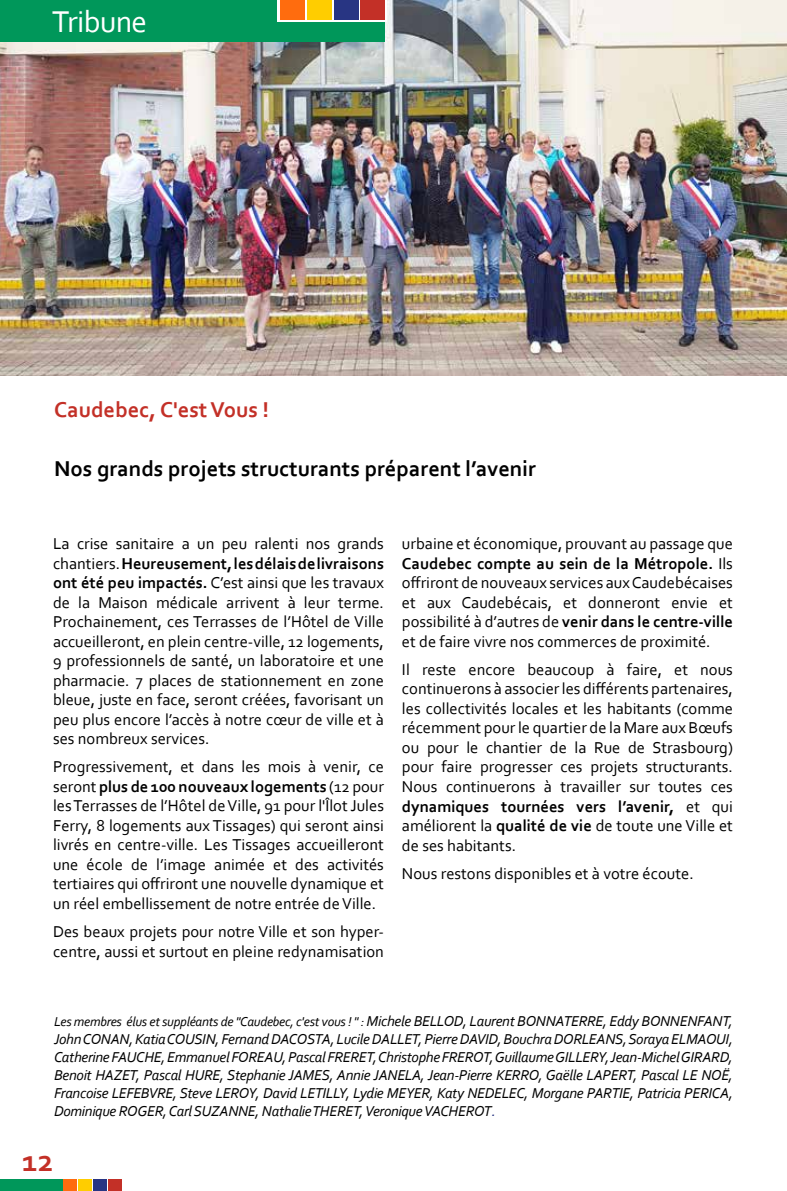
<style>
.page{position:relative;width:787px;height:1191px;background:#fff}
.page>*{position:absolute;margin:0;border:0;box-sizing:border-box;transform-origin:0 0}
.t1{font:31.5px "Corbel";letter-spacing:-.02em;color:#fff}
.t2{font:700 31.5px "Corbel";color:#c33027}
.t3{font:700 22.5px "Corbel";color:#000}
.t4{font:700 22.5px "Corbel";color:#c33027}
.t5{font:16.5px/19.5px "Corbel";color:#000;text-align:justify}
.t6{font:italic 15px/18px "Corbel";letter-spacing:-.02em;color:#000;text-align:justify}
.t7{font:italic 13.5px "Corbel";letter-spacing:-.02em;color:#000}
.s1{font-weight:700}
.s2{font-size:15px}
.s3{font-family:"Arial";color:#283583}
</style>
<div class="page">
<img style="left:0;top:0;width:787px;height:375px">
<div style="left:0;top:0;width:384px;height:41px;background:#00975a"></div>
<svg style="left:278px;top:0;width:109px;height:22px"></svg>
<div style="left:280px;top:0;width:25px;height:20px;background:#ff6c0e"></div>
<div style="left:334px;top:0;width:24px;height:20px;background:#283583"></div>
<div style="left:307px;top:0;width:24px;height:20px;background:#ffcd00"></div>
<div style="left:360px;top:0;width:24px;height:20px;background:#c33027"></div>
<div style="left:0;top:1179px;width:62px;height:12px;background:#00975a"></div>
<div style="left:63px;top:1179px;width:14px;height:12px;background:#ff6c0e"></div>
<div style="left:93px;top:1179px;width:14px;height:12px;background:#283583"></div>
<div style="left:78px;top:1179px;width:14px;height:12px;background:#ffcd00"></div>
<div style="left:108px;top:1179px;width:14px;height:12px;background:#c33027"></div>
<h1 class="t1" style="left:52px;top:2px;width:97px">Tribune</h1>
<h2 class="t4" style="left:54px;top:395px;width:217px">Caudebec, C'est Vous !</h2>
<h2 class="t3" style="left:54px;top:454px;width:483px">Nos grands projets structurants préparent l’avenir</h2>
<p class="t5" style="left:53px;top:533px;width:332px">La crise sanitaire a un peu ralenti nos grands chantiers. <span class="s1">Heureusement, les délais de livraisons ont été peu impactés.</span> C’est ainsi que les travaux de la Maison médicale arrivent à leur terme.<br>Prochainement, ces Terrasses de l’Hôtel de Ville accueilleront, en plein centre-ville, 12 logements, 9 professionnels de santé, un laboratoire et une pharmacie. 7 places de stationnement en zone bleue, juste en face, seront créées, favorisant un peu plus encore l’accès à notre cœur de ville et à ses nombreux services.</p>
<p class="t5" style="left:53px;top:757px;width:332px">Progressivement, et dans les mois à venir, ce seront <span class="s1">plus de 100 nouveaux logements</span> (12 pour les Terrasses de l’Hôtel de Ville, 91 pour l'Îlot Jules Ferry, 8 logements aux Tissages) qui seront ainsi livrés en centre-ville. Les Tissages accueilleront une école de l’image animée et des activités tertiaires qui offriront une nouvelle dynamique et un réel embellissement de notre entrée de Ville.</p>
<p class="t5" style="left:53px;top:921px;width:332px">Des beaux projets pour notre Ville et son hyper&shy;centre, aussi et surtout en pleine redynamisation</p>
<p class="t5" style="left:402px;top:534px;width:332px">urbaine et économique, prouvant au passage que <span class="s1">Caudebec compte au sein de la Métropole.</span> Ils offriront de nouveaux services aux Caudebécaises et aux Caudebécais, et donneront envie et possibilité à d’autres de <span class="s1">venir dans le centre-ville </span>et de faire vivre nos commerces de proximité.</p>
<p class="t5" style="left:402px;top:659px;width:332px">Il reste encore beaucoup à faire, et nous continuerons à associer les différents partenaires, les collectivités locales et les habitants (comme récemment pour le quartier de la Mare aux Bœufs ou pour le chantier de la Rue de Strasbourg) pour faire progresser ces projets structurants.<br>Nous continuerons à travailler sur toutes ces <span class="s1">dynamiques tournées vers l’avenir,</span> et qui améliorent la <span class="s1">qualité de vie</span> de toute une Ville et de ses habitants.</p>
<p class="t5" style="left:402px;top:863px;width:293px">Nous restons disponibles et à votre écoute.</p>
<p class="t7" style="left:54px;top:1013px;width:680px">Les membres élus et suppléants de "Caudebec, c'est vous ! " : <span class="s2">Michele BELLOD, Laurent BONNATERRE, Eddy BONNENFANT,</span></p>
<p class="t6" style="left:54px;top:1029px;width:680px">John CONAN, Katia COUSIN, Fernand DACOSTA, Lucile DALLET, Pierre DAVID, Bouchra DORLEANS, Soraya ELMAOUI, Catherine FAUCHE, Emmanuel FOREAU, Pascal FRERET, Christophe FREROT, Guillaume GILLERY, Jean-Michel GIRARD, Benoit HAZET, Pascal HURE, Stephanie JAMES, Annie JANELA, Jean-Pierre KERRO, Gaëlle LAPERT, Pascal LE NOË, Francoise LEFEBVRE, Steve LEROY, David LETILLY, Lydie MEYER, Katy NEDELEC, Morgane PARTIE, Patricia PERICA, Dominique ROGER, Carl SUZANNE, Nathalie THERET, Veronique VACHEROT<span class="s3">.</span></p>
<h1 class="t2" style="left:22px;top:1141px;width:33px">12</h1>
</div>
